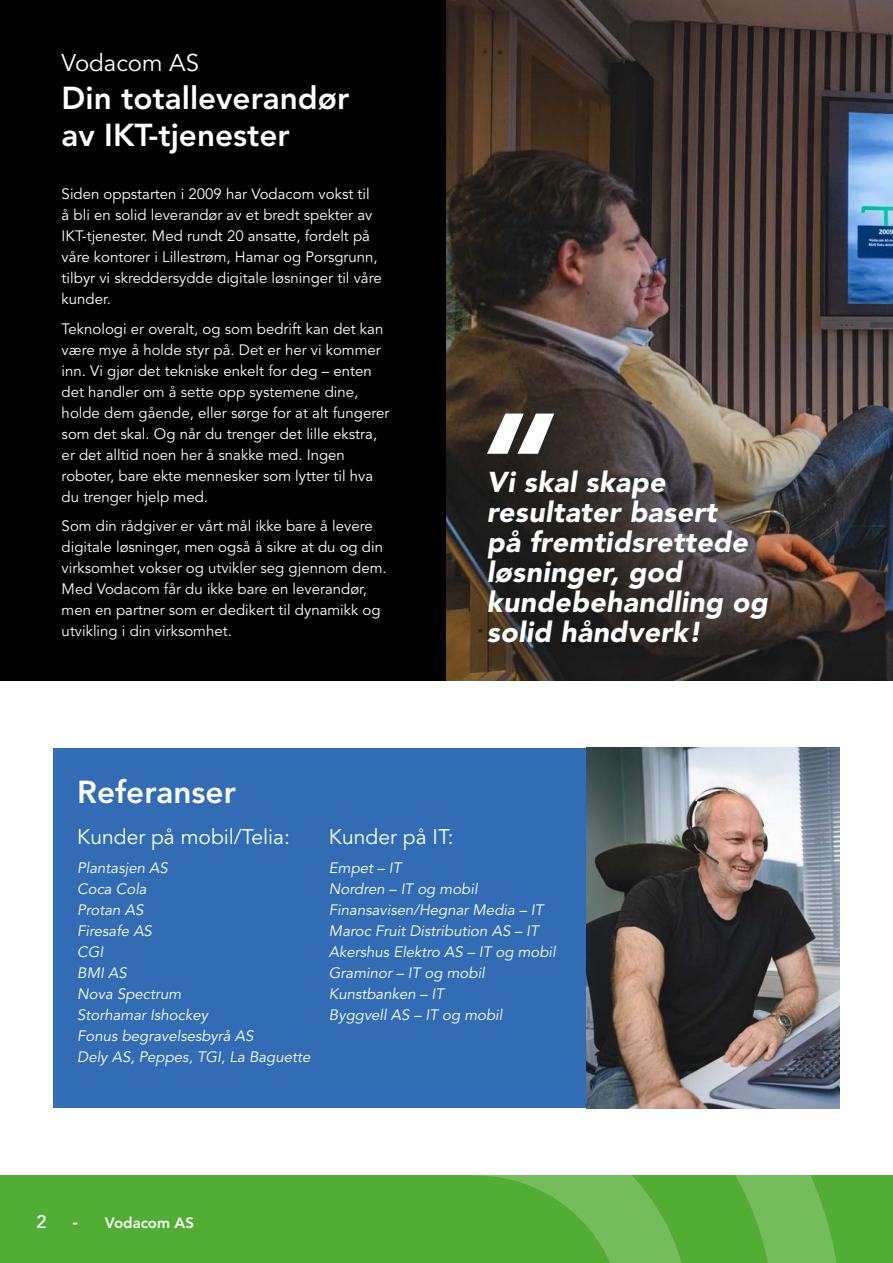
<style>
.page{position:relative;width:893px;height:1263px;background:#fff}
.page>*{position:absolute;margin:0;border:0;box-sizing:border-box;transform-origin:0 0}
.t1{font:800 31.5px/37.5px "Avenir LT Std";color:#fff}
.t2{font:italic 900 28.5px/30px "Avenir LT Std";letter-spacing:.01em;color:#fff}
.t3{font:24px "Avenir LT Std";color:#fff}
.t4{font:21px "Avenir LT Std";color:#fff}
.t5{font:500 18px "Avenir LT Std";color:#fff}
.t6{font:15px/21px "Avenir LT Std";color:#fff}
.t7{font:italic 15px/21px "Avenir LT Std";color:#fff}
.t8{font:800 15px "Avenir LT Std";color:#fff}
.s1{font-size:18px}
</style>
<div class="page">
<div style="left:53px;top:749px;width:534px;height:359px;background:#326cb4"></div>
<div style="left:0;top:0;width:446px;height:680px;background:#000"></div>
<img style="left:446px;top:0;width:447px;height:680px">
<img style="left:587px;top:748px;width:253px;height:360px">
<svg style="left:487px;top:414px;width:67px;height:40px"></svg>
<div style="left:0;top:1175px;width:893px;height:88px;background:#52ad35"></div>
<svg style="left:472px;top:1175px;width:365px;height:88px"></svg>
<h3 class="t3" style="left:62px;top:49px;width:139px">Vodacom AS</h3>
<h1 class="t1" style="left:62px;top:79px;width:289px">Din totalleverandør av IKT-tjenester</h1>
<p class="t6" style="left:62px;top:184px;width:322px">Siden oppstarten i 2009 har Vodacom vokst til<br>å bli en solid leverandør av et bredt spekter av IKT-tjenester. Med rundt 20 ansatte, fordelt på våre kontorer i Lillestrøm, Hamar og Porsgrunn, tilbyr vi skreddersydde digitale løsninger til våre kunder.</p>
<p class="t6" style="left:62px;top:318px;width:329px">Teknologi er overalt, og som bedrift kan det kan være mye å holde styr på. Det er her vi kommer inn. Vi gjør det tekniske enkelt for deg – enten det handler om å sette opp systemene dine, holde dem gående, eller sørge for at alt fungerer som det skal. Og når du trenger det lille ekstra, er det alltid noen her å snakke med. Ingen roboter, bare ekte mennesker som lytter til hva du trenger hjelp med.</p>
<p class="t6" style="left:62px;top:516px;width:327px">Som din rådgiver er vårt mål ikke bare å levere digitale løsninger, men også å sikre at du og din virksomhet vokser og utvikler seg gjennom dem.<br>Med Vodacom får du ikke bare en leverandør, men en partner som er dedikert til dynamikk og utvikling i din virksomhet.</p>
<h2 class="t2" style="left:487px;top:467px;width:282px">Vi skal skape resultater basert<br>på fremtidsrettede løsninger, god kundebehandling og solid håndverk!</h2>
<h1 class="t1" style="left:77px;top:774px;width:160px">Referanser</h1>
<h3 class="t4" style="left:77px;top:824px;width:214px">Kunder på mobil/Telia:</h3>
<p class="t7" style="left:77px;top:858px;width:235px">Plantasjen AS<br>Coca Cola<br>Protan AS<br>Firesafe AS<br>CGI<br>BMI AS<br>Nova Spectrum<br>Storhamar Ishockey<br>Fonus begravelsesbyrå AS<br>Dely AS, Peppes, TGI, La Baguette</p>
<h3 class="t4" style="left:329px;top:824px;width:126px">Kunder på IT:</h3>
<p class="t7" style="left:329px;top:858px;width:228px">Empet – IT<br>Nordren – IT og mobil<br>Finansavisen/Hegnar Media – IT<br>Maroc Fruit Distribution AS – IT<br>Akershus Elektro AS – IT og mobil<br>Graminor – IT og mobil<br>Kunstbanken – IT<br>Byggvell AS – IT og mobil</p>
<p class="t5" style="left:37px;top:1211px;width:12px">2</p>
<p class="t8" style="left:73px;top:1214px;width:123px"><span class="s1">-</span> Vodacom AS</p>
</div>
